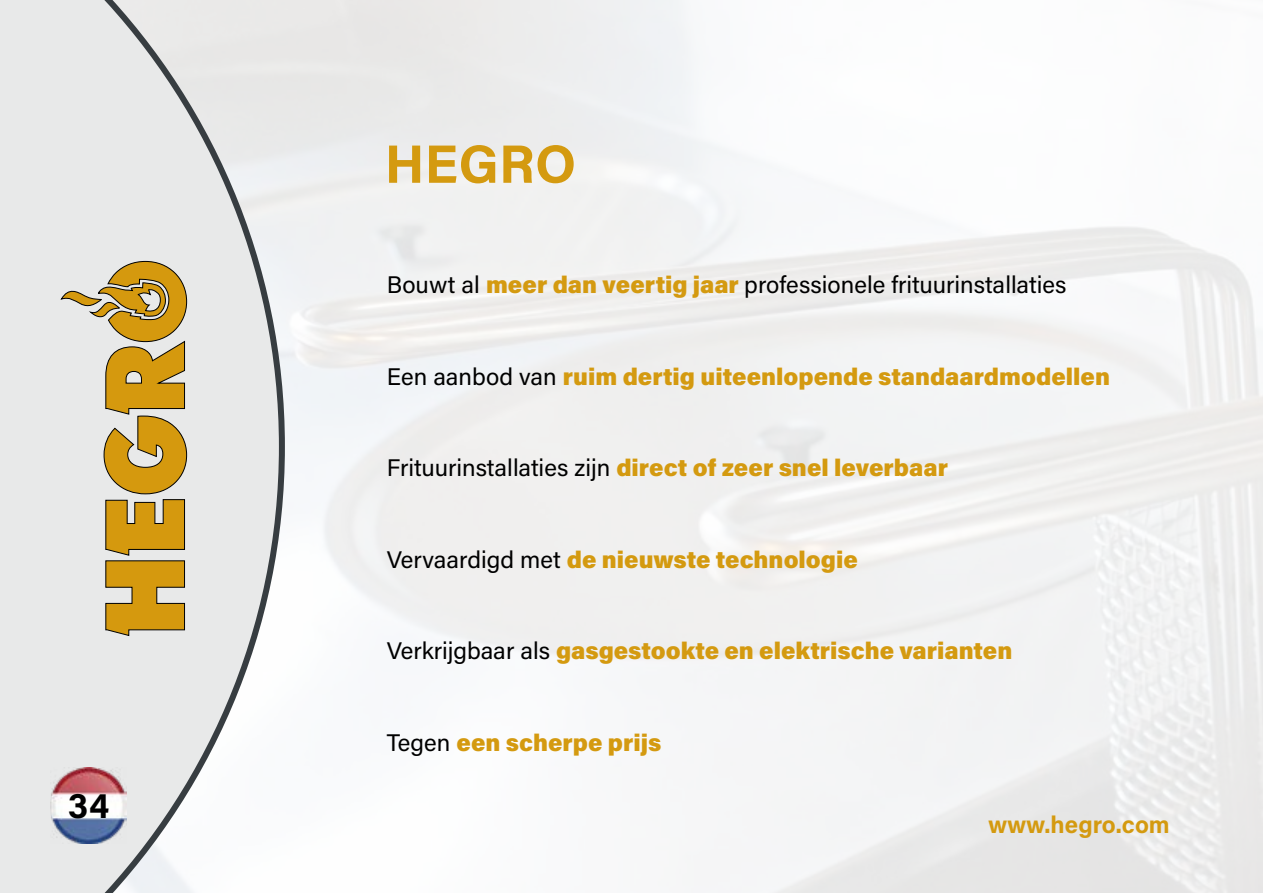
<style>
.page{position:relative;width:1263px;height:893px;background:#fff}
.page>*{position:absolute;margin:0;border:0;box-sizing:border-box;transform-origin:0 0}
.t1{font:700 54px "Acumin Pro";color:#d49a10}
.t2{font:700 36px "Acumin Pro";color:#000}
.t3{font:900 24px "Acumin Pro";color:#d49a10}
.t4{font:24px "Acumin Pro";color:#000}
.t5{font:700 24px "Acumin Pro";color:#d49a10}
.s1{font-weight:900;color:#d49a10}
.s2{font-weight:400;color:#000}
</style>
<div class="page">
<svg style="left:0;top:0;width:285px;height:893px;background:#e4e6e6"></svg>
<img style="left:51px;top:768px;width:76px;height:76px">
<svg style="left:106px;top:561px;width:79px;height:74px;background:#cd9f36"></svg>
<svg style="left:106px;top:500px;width:79px;height:55px;background:#c99b2f"></svg>
<svg style="left:61px;top:261px;width:126px;height:233px;background:#d4bc82"></svg>
<h2 class="t2" style="left:68px;top:780px;width:43px">34</h2>
<h1 class="t1" style="left:385px;top:126px;width:193px">HEGRO</h1>
<p class="t4" style="left:387px;top:268px;width:681px">Bouwt al <span class="s1">meer dan veertig jaar</span> professionele frituurinstallaties</p>
<p class="t3" style="left:387px;top:359px;width:725px"><span class="s2">Een aanbod van</span> ruim dertig uiteenlopende standaardmodellen</p>
<p class="t3" style="left:387px;top:451px;width:563px"><span class="s2">Frituurinstallaties zijn</span> direct of zeer snel leverbaar</p>
<p class="t3" style="left:387px;top:542px;width:472px"><span class="s2">Vervaardigd met</span> de nieuwste technologie</p>
<p class="t3" style="left:387px;top:634px;width:627px"><span class="s2">Verkrijgbaar als</span> gasgestookte en elektrische varianten</p>
<p class="t3" style="left:387px;top:725px;width:276px"><span class="s2">Tegen</span> een scherpe prijs</p>
<p class="t5" style="left:988px;top:807px;width:183px">www.hegro.com</p>
</div>
